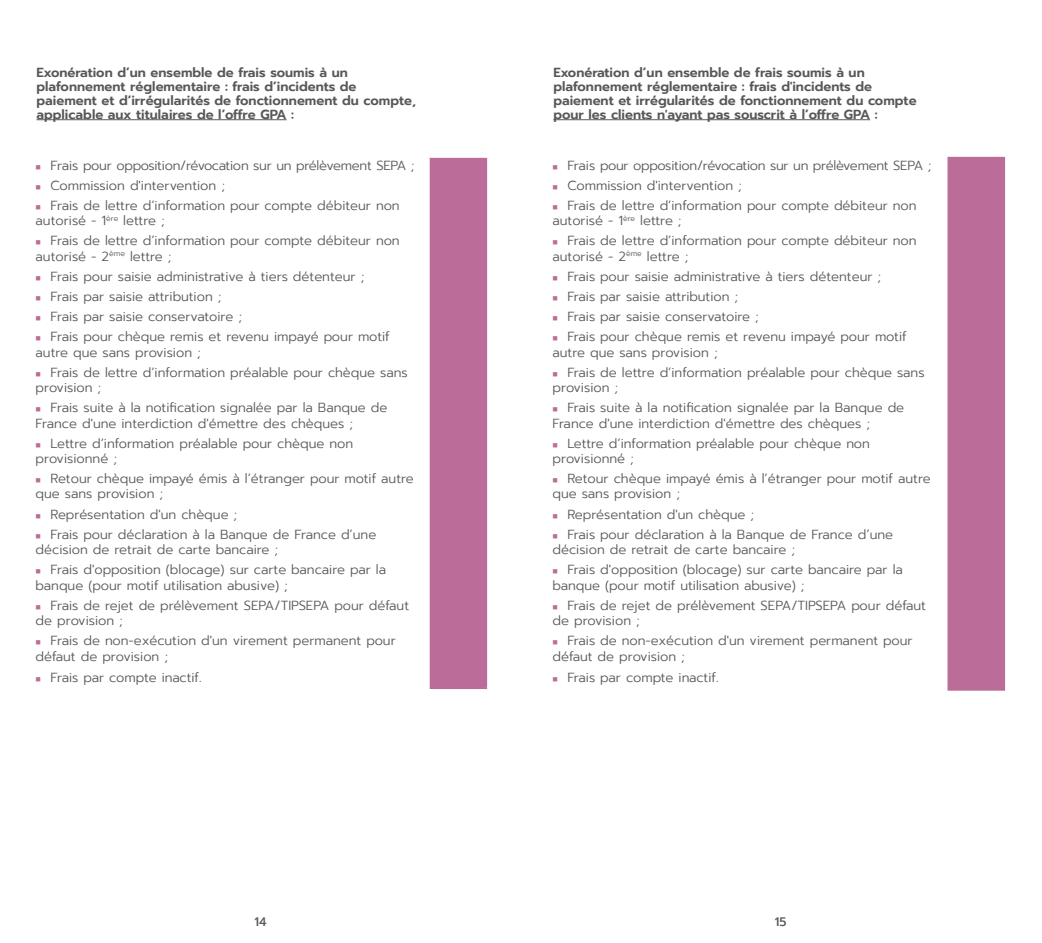
<style>
.page{position:relative;width:1042px;height:943px;background:#fff}
.page>*{position:absolute;margin:0;border:0;box-sizing:border-box;transform-origin:0 0}
.t1{font:300 13.12px/15.2px "Prompt";color:#57585a}
.t2{font:600 13.12px/14px "Prompt";color:#57585a}
.t3{font:300 13.12px "Prompt";letter-spacing:-.02em;color:#57585a}
.t4{font:500 12.25px "Prompt";color:#57585a}
</style>
<div class="page">
<div style="left:948px;top:157px;width:56px;height:532px;background:#bc6c98"></div>
<hr style="left:947px;top:157px;width:58px;height:1px;background:#bc6c98">
<hr style="left:947px;top:158px;width:2px;height:531px;background:#bc6c98">
<hr style="left:1003px;top:158px;width:2px;height:531px;background:#bc6c98">
<hr style="left:947px;top:689px;width:58px;height:1px;background:#bc6c98">
<hr style="left:553px;top:119px;width:317px;height:1px;background:#57585a">
<div style="left:430px;top:157px;width:56px;height:531px;background:#bc6c98"></div>
<hr style="left:485px;top:158px;width:2px;height:529px;background:#bc6c98">
<hr style="left:430px;top:687px;width:57px;height:2px;background:#bc6c98">
<hr style="left:430px;top:157px;width:57px;height:1px;background:#fff">
<hr style="left:36px;top:119px;width:251px;height:1px;background:#57585a">
<p class="t2" style="left:36px;top:65px;width:381px">Exonération d’un ensemble de frais soumis à un plafonnement réglementaire : frais d’incidents de paiement et d’irrégularités de fonctionnement du compte, applicable aux titulaires de l’offre GPA :</p>
<p class="t3" style="left:50px;top:156px;width:365px">Frais pour opposition/révocation sur un prélèvement SEPA ;</p>
<p class="t1" style="left:50px;top:178px;width:176px">Commission d'intervention ;</p>
<p class="t1" style="left:36px;top:198px;width:366px;text-indent:15px">Frais de lettre d’information pour compte débiteur non autorisé - 1<sup>ère</sup> lettre ;</p>
<p class="t1" style="left:36px;top:233px;width:366px;text-indent:15px">Frais de lettre d’information pour compte débiteur non autorisé - 2<sup>ème</sup> lettre ;</p>
<p class="t1" style="left:50px;top:269px;width:315px">Frais pour saisie administrative à tiers détenteur ;</p>
<p class="t1" style="left:50px;top:289px;width:172px">Frais par saisie attribution ;</p>
<p class="t1" style="left:50px;top:309px;width:193px">Frais par saisie conservatoire ;</p>
<p class="t1" style="left:36px;top:329px;width:356px;text-indent:15px">Frais pour chèque remis et revenu impayé pour motif autre que sans provision ;</p>
<p class="t1" style="left:36px;top:365px;width:374px;text-indent:15px">Frais de lettre d’information préalable pour chèque sans provision ;</p>
<p class="t1" style="left:36px;top:400px;width:353px;text-indent:15px">Frais suite à la notification signalée par la Banque de<br>France d'une interdiction d'émettre des chèques ;</p>
<p class="t1" style="left:36px;top:435px;width:319px;text-indent:15px">Lettre d’information préalable pour chèque non provisionné ;</p>
<p class="t1" style="left:36px;top:471px;width:380px;text-indent:15px">Retour chèque impayé émis à l’étranger pour motif autre que sans provision ;</p>
<p class="t1" style="left:50px;top:506px;width:188px">Représentation d'un chèque ;</p>
<p class="t1" style="left:36px;top:526px;width:342px;text-indent:15px">Frais pour déclaration à la Banque de France d’une décision de retrait de carte bancaire ;</p>
<p class="t1" style="left:36px;top:562px;width:352px;text-indent:15px">Frais d'opposition (blocage) sur carte bancaire par la banque (pour motif utilisation abusive) ;</p>
<p class="t1" style="left:36px;top:597px;width:375px;text-indent:15px">Frais de rejet de prélèvement SEPA/TIPSEPA pour défaut de provision ;</p>
<p class="t1" style="left:36px;top:632px;width:362px;line-height:15.8px;text-indent:15px">Frais de non-exécution d'un virement permanent pour défaut de provision ;</p>
<p class="t1" style="left:50px;top:669px;width:153px">Frais par compte inactif.</p>
<p class="t2" style="left:553px;top:65px;width:365px">Exonération d’un ensemble de frais soumis à un plafonnement réglementaire : frais d'incidents de paiement et irrégularités de fonctionnement du compte pour les clients n'ayant pas souscrit à l’offre GPA :</p>
<p class="t3" style="left:567px;top:156px;width:365px">Frais pour opposition/révocation sur un prélèvement SEPA ;</p>
<p class="t1" style="left:567px;top:178px;width:176px">Commission d'intervention ;</p>
<p class="t1" style="left:552px;top:198px;width:366px;text-indent:15px">Frais de lettre d’information pour compte débiteur non autorisé - 1<sup>ère</sup> lettre ;</p>
<p class="t1" style="left:552px;top:233px;width:366px;text-indent:15px">Frais de lettre d’information pour compte débiteur non autorisé - 2<sup>ème</sup> lettre ;</p>
<p class="t1" style="left:567px;top:269px;width:315px">Frais pour saisie administrative à tiers détenteur ;</p>
<p class="t1" style="left:567px;top:289px;width:172px">Frais par saisie attribution ;</p>
<p class="t1" style="left:567px;top:309px;width:193px">Frais par saisie conservatoire ;</p>
<p class="t1" style="left:552px;top:329px;width:356px;text-indent:15px">Frais pour chèque remis et revenu impayé pour motif autre que sans provision ;</p>
<p class="t1" style="left:552px;top:365px;width:374px;text-indent:15px">Frais de lettre d’information préalable pour chèque sans provision ;</p>
<p class="t1" style="left:552px;top:400px;width:353px;text-indent:15px">Frais suite à la notification signalée par la Banque de<br>France d'une interdiction d'émettre des chèques ;</p>
<p class="t1" style="left:552px;top:435px;width:319px;text-indent:15px">Lettre d’information préalable pour chèque non provisionné ;</p>
<p class="t1" style="left:552px;top:471px;width:380px;text-indent:15px">Retour chèque impayé émis à l’étranger pour motif autre que sans provision ;</p>
<p class="t1" style="left:567px;top:506px;width:188px">Représentation d'un chèque ;</p>
<p class="t1" style="left:552px;top:526px;width:342px;text-indent:15px">Frais pour déclaration à la Banque de France d’une décision de retrait de carte bancaire ;</p>
<p class="t1" style="left:552px;top:562px;width:352px;text-indent:15px">Frais d'opposition (blocage) sur carte bancaire par la banque (pour motif utilisation abusive) ;</p>
<p class="t1" style="left:552px;top:597px;width:375px;text-indent:15px">Frais de rejet de prélèvement SEPA/TIPSEPA pour défaut de provision ;</p>
<p class="t1" style="left:552px;top:632px;width:362px;line-height:15.8px;text-indent:15px">Frais de non-exécution d'un virement permanent pour défaut de provision ;</p>
<p class="t1" style="left:567px;top:669px;width:153px">Frais par compte inactif.</p>
<p class="t4" style="left:254px;top:912px;width:14px">14</p>
<p class="t4" style="left:775px;top:913px;width:13px">15</p>
</div>
